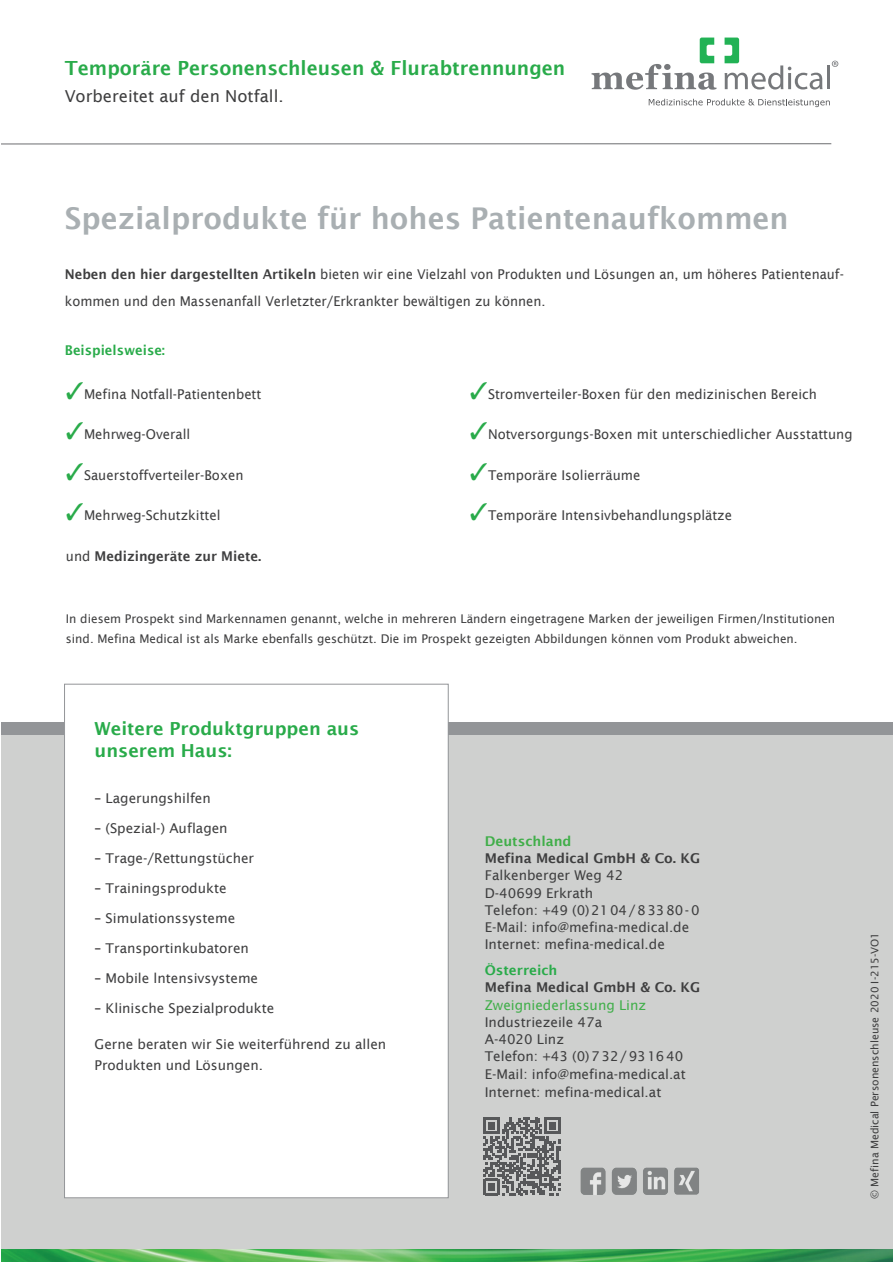
<style>
.page{position:relative;width:893px;height:1263px;background:#fff}
.page>*{position:absolute;margin:0;border:0;box-sizing:border-box;transform-origin:0 0}
.t1{font:600 30px "Lucida Sans";color:#a9afb2}
.t2{font:600 19.5px "Lucida Sans";color:#29ab4a}
.t3{font:600 18px/22.5px "Lucida Sans";color:#29ab4a}
.t4{font:16.5px "Lucida Sans";color:#3e3e3f}
.t5{font:13.5px/17.2px "Lucida Sans";color:#3e3e3f}
.t6{font:13.5px/27px "Lucida Sans";color:#3e3e3f;scale:.96 1}
.t7{font:600 13.5px "Lucida Sans";color:#3e3e3f}
.t8{font:13.5px "Lucida Sans";color:#40ae49}
.t9{font:600 13.5px "Lucida Sans";color:#29ab4a;scale:.96 1}
.t10{font:600 13.5px "Lucida Sans";color:#40ae49}
.t11{font:600 13.5px "Lucida Sans";color:#29ab4a}
.t12{font:12px/19.5px "Lucida Sans";color:#3e3e3f}
.t13{font:10.5px "Lucida Sans";color:#3e3e3f}
.s1{font-weight:600}
.s2{color:#29ab4a}
.s3{font-weight:400}
.s4{color:#231f20}
</style>
<div class="page">
<div style="left:1px;top:724px;width:892px;height:538px;background:#cfd0cf"></div>
<img style="left:1px;top:1249px;width:892px;height:13px">
<svg style="left:483px;top:1118px;width:78px;height:77px"></svg>
<img style="left:580px;top:1167px;width:119px;height:28px">
<div style="left:1px;top:722px;width:892px;height:13px;background:#939598"></div>
<div style="left:65px;top:684px;width:383px;height:514px;background:#fff"></div>
<hr style="left:1px;top:143px;width:830px;height:1px;background:#6c6d70">
<svg style="left:649px;top:99px;width:181px;height:8px"></svg>
<hr style="left:827px;top:65px;width:3px;height:24px;background:#76787b">
<svg style="left:832px;top:61px;width:6px;height:6px"></svg>
<svg style="left:725px;top:38px;width:97px;height:52px"></svg>
<svg style="left:591px;top:38px;width:125px;height:52px"></svg>
<h2 class="t2" style="left:65px;top:57px;width:502px">Temporäre Personenschleusen &amp; Flurabtrennungen</h2>
<p class="t4" style="left:65px;top:87px;width:220px">Vorbereitet auf den Notfall.</p>
<h1 class="t1" style="left:65px;top:201px;width:725px">Spezialprodukte für hohes Patientenaufkommen</h1>
<p class="t6" style="left:65px;top:260px;width:813px"><span class="s1">Neben den hier dargestellten Artikeln</span> bieten wir eine Vielzahl von Produkten und Lösungen an, um höheres Patientenauf&shy;kommen und den Massenanfall Verletzter/Erkrankter bewältigen zu können.</p>
<p class="t9" style="left:65px;top:343px;width:106px">Beispielsweise:</p>
<p class="t5" style="left:66px;top:385px;width:197px"><span class="s2">✓</span>Mefina Notfall-Patientenbett</p>
<p class="t5" style="left:66px;top:426px;width:126px"><span class="s2">✓</span>Mehrweg-Overall</p>
<p class="t5" style="left:66px;top:466px;width:179px"><span class="s2">✓</span>Sauerstoffverteiler-Boxen</p>
<p class="t5" style="left:66px;top:507px;width:156px"><span class="s2">✓</span>Mehrweg-Schutzkittel</p>
<p class="t7" style="left:66px;top:548px;width:197px"><span class="s3">und</span> Medizingeräte zur Miete.</p>
<p class="t5" style="left:470px;top:385px;width:349px"><span class="s2">✓</span>Stromverteiler-Boxen für den medizinischen Bereich</p>
<p class="t5" style="left:470px;top:426px;width:384px"><span class="s2">✓</span>Notversorgungs-Boxen mit unterschiedlicher Ausstattung</p>
<p class="t5" style="left:470px;top:466px;width:172px"><span class="s2">✓</span>Temporäre Isolierräume</p>
<p class="t5" style="left:470px;top:507px;width:264px"><span class="s2">✓</span>Temporäre Intensivbehandlungsplätze</p>
<p class="t12" style="left:66px;top:609px;width:771px">In diesem Prospekt sind Markennamen genannt, welche in mehreren Ländern eingetragene Marken der jeweiligen Firmen/Institutionen sind. Mefina Medical ist als Marke ebenfalls geschützt. Die im Prospekt gezeigten Abbildungen können vom Produkt abweichen.</p>
<h3 class="t3" style="left:95px;top:717px;width:266px">Weitere Produktgruppen aus unserem Haus:</h3>
<p class="t5" style="left:95px;top:790px;width:118px"><span class="s4">–</span> Lagerungshilfen</p>
<p class="t5" style="left:95px;top:820px;width:135px"><span class="s4">–</span> (Spezial-) Auflagen</p>
<p class="t5" style="left:95px;top:850px;width:161px"><span class="s4">–</span> Trage-/Rettungstücher</p>
<p class="t5" style="left:95px;top:880px;width:134px"><span class="s4">–</span> Trainingsprodukte</p>
<p class="t5" style="left:95px;top:910px;width:142px"><span class="s4">–</span> Simulationssysteme</p>
<p class="t5" style="left:95px;top:940px;width:156px"><span class="s4">–</span> Transportinkubatoren</p>
<p class="t5" style="left:95px;top:970px;width:165px"><span class="s4">–</span> Mobile lntensivsysteme</p>
<p class="t5" style="left:95px;top:1000px;width:181px"><span class="s4">–</span> Klinische Spezialprodukte</p>
<p class="t5" style="left:95px;top:1033px;width:293px;line-height:21px">Gerne beraten wir Sie weiterführend zu allen<br>Produkten und Lösungen.</p>
<p class="t10" style="left:485px;top:833px;width:88px">Deutschland</p>
<p class="t7" style="left:485px;top:851px;width:217px">Mefina Medical GmbH &amp; Co. KG</p>
<p class="t5" style="left:485px;top:867px;width:216px">Falkenberger Weg 42<br>D-40699 Erkrath<br>Telefon: +49 (0)2104/83380-0<br>E-Mail: info@mefina-medical.de<br>Internet: mefina-medical.de</p>
<p class="t11" style="left:485px;top:963px;width:74px">Österreich</p>
<p class="t7" style="left:485px;top:980px;width:217px">Mefina Medical GmbH &amp; Co. KG</p>
<p class="t8" style="left:485px;top:997px;width:163px">Zweigniederlassung Linz</p>
<p class="t5" style="left:485px;top:1013px;width:203px">Industriezeile 47a<br>A-4020 Linz<br>Telefon: +43 (0)732/931640<br>E-Mail: info@mefina-medical.at<br>Internet: mefina-medical.at</p>
<p class="t13" style="left:869px;top:1199px;width:268px;rotate:-90deg">© Mefina Medical Personenschleuse 2020 I-215-VO1</p>
</div>
